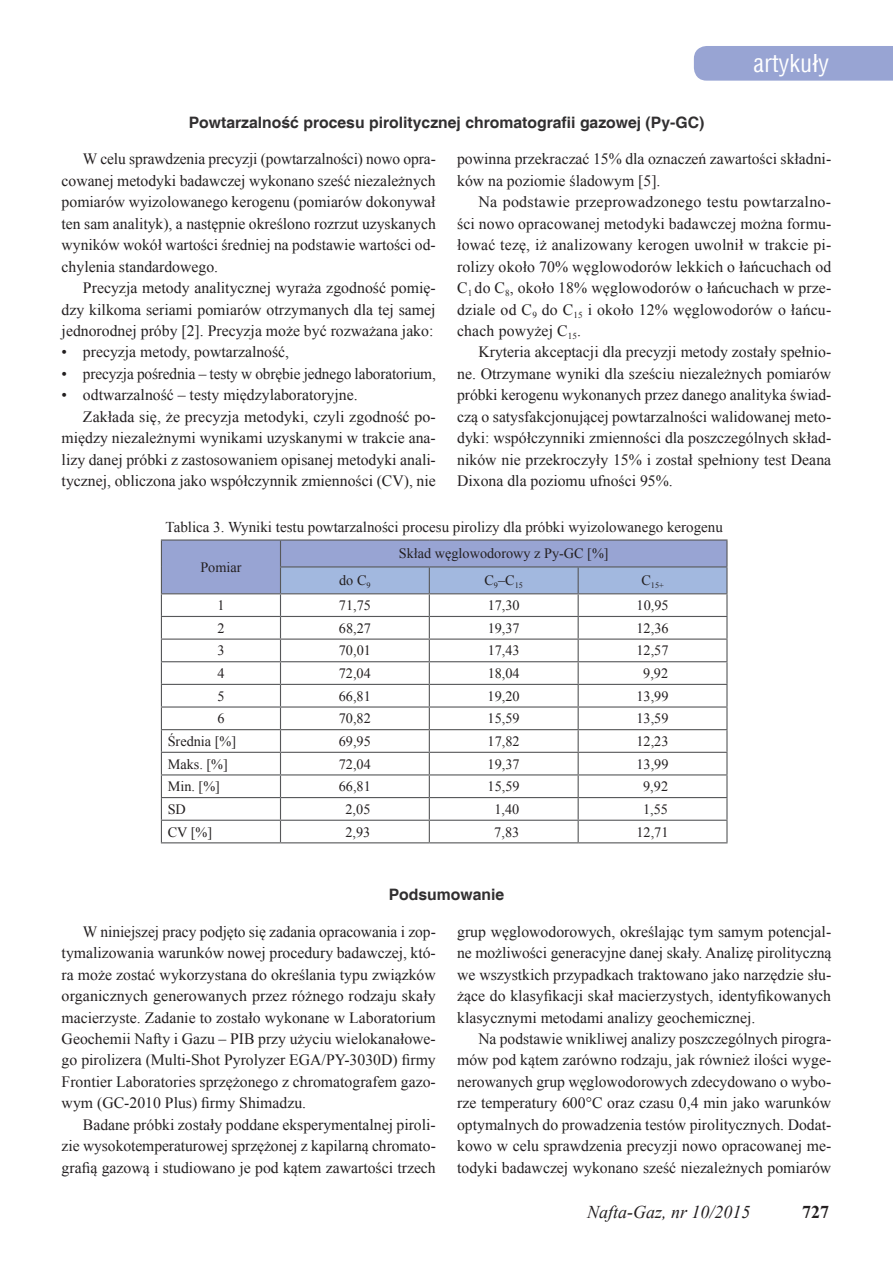
<style>
.page{position:relative;width:893px;height:1263px;background:#fff}
.page>*{position:absolute;margin:0;border:0;box-sizing:border-box;transform-origin:0 0}
.t1{font:24px "Switzerland Condensed";color:#fff}
.t2{font:italic 18px "Times New Roman";color:#231f20}
.t3{font:700 18px "Times New Roman";color:#231f20}
.t4{font:15.75px/21.5px "Times New Roman";color:#231f20;text-align:justify}
.t5{font:700 15.75px "Helvetica";color:#312f30}
.t6{font:15px "Times New Roman";color:#231f20}
.t7{font:14.25px "Times New Roman";color:#231f20}
.t8{font:8.25px "Times New Roman";color:#231f20}
</style>
<div class="page">
<div style="left:694px;top:46px;width:199px;height:35px;background:#98a4d3"></div>
<hr style="left:578px;top:616px;width:150px;height:1px;background:#57585a">
<hr style="left:578px;top:638px;width:150px;height:2px;background:#57585a">
<hr style="left:578px;top:661px;width:150px;height:1px;background:#57585a">
<hr style="left:578px;top:684px;width:150px;height:1px;background:#57585a">
<hr style="left:578px;top:706px;width:150px;height:2px;background:#57585a">
<hr style="left:578px;top:729px;width:150px;height:1px;background:#57585a">
<hr style="left:578px;top:752px;width:150px;height:1px;background:#57585a">
<hr style="left:578px;top:774px;width:150px;height:1px;background:#57585a">
<hr style="left:578px;top:797px;width:150px;height:1px;background:#57585a">
<hr style="left:578px;top:820px;width:150px;height:1px;background:#57585a">
<hr style="left:161px;top:539px;width:119px;height:2px;background:#57585a">
<hr style="left:280px;top:539px;width:149px;height:2px;background:#57585a">
<hr style="left:429px;top:539px;width:149px;height:2px;background:#57585a">
<hr style="left:578px;top:539px;width:150px;height:2px;background:#57585a">
<hr style="left:726px;top:541px;width:2px;height:25px;background:#57585a">
<hr style="left:578px;top:566px;width:150px;height:1px;background:#57585a">
<hr style="left:726px;top:567px;width:2px;height:26px;background:#57585a">
<hr style="left:280px;top:842px;width:149px;height:1px;background:#57585a">
<hr style="left:429px;top:842px;width:149px;height:1px;background:#57585a">
<hr style="left:161px;top:842px;width:119px;height:1px;background:#57585a">
<hr style="left:578px;top:593px;width:150px;height:1px;background:#57585a">
<hr style="left:726px;top:594px;width:2px;height:22px;background:#57585a">
<hr style="left:726px;top:617px;width:2px;height:21px;background:#57585a">
<hr style="left:726px;top:640px;width:2px;height:21px;background:#57585a">
<hr style="left:726px;top:662px;width:2px;height:22px;background:#57585a">
<hr style="left:726px;top:685px;width:2px;height:21px;background:#57585a">
<hr style="left:726px;top:708px;width:2px;height:21px;background:#57585a">
<hr style="left:726px;top:730px;width:2px;height:22px;background:#57585a">
<hr style="left:726px;top:753px;width:2px;height:21px;background:#57585a">
<hr style="left:726px;top:775px;width:2px;height:22px;background:#57585a">
<hr style="left:726px;top:798px;width:2px;height:22px;background:#57585a">
<svg style="left:161px;top:540px;width:566px;height:302px"></svg>
<hr style="left:726px;top:821px;width:2px;height:21px;background:#57585a">
<hr style="left:578px;top:842px;width:150px;height:1px;background:#57585a">
<h1 class="t1" style="left:754px;top:48px;width:77px">artykuły</h1>
<p class="t5" style="left:189px;top:113px;width:517px">Powtarzalność procesu pirolitycznej chromatografii gazowej (Py-GC)</p>
<p class="t4" style="left:62px;top:148px;width:376px;text-indent:21px">W celu sprawdzenia precyzji (powtarzalności) nowo opra&shy;cowanej metodyki badawczej wykonano sześć niezależnych pomiarów wyizolowanego kerogenu (pomiarów dokonywał ten sam analityk), a następnie określono rozrzut uzyskanych wyników wokół wartości średniej na podstawie wartości od&shy;chylenia standardowego.</p>
<p class="t4" style="left:62px;top:277px;width:376px;text-indent:21px">Precyzja metody analitycznej wyraża zgodność pomię&shy;dzy kilkoma seriami pomiarów otrzymanych dla tej samej jednorodnej próby [2]. Precyzja może być rozważana jako:</p>
<p class="t4" style="left:62px;top:341px;width:229px">• precyzja metody, powtarzalność,</p>
<p class="t4" style="left:62px;top:363px;width:376px">• precyzja pośrednia – testy w obrębie jednego laboratorium,</p>
<p class="t4" style="left:62px;top:384px;width:297px">• odtwarzalność – testy międzylaboratoryjne.</p>
<p class="t4" style="left:83px;top:406px;width:354px">Zakłada się, że precyzja metodyki, czyli zgodność po-</p>
<p class="t4" style="left:62px;top:427px;width:376px">między niezależnymi wynikami uzyskanymi w trakcie ana-</p>
<p class="t4" style="left:62px;top:448px;width:376px">lizy danej próbki z zastosowaniem opisanej metodyki anali-</p>
<p class="t4" style="left:62px;top:470px;width:376px">tycznej, obliczona jako współczynnik zmienności (CV), nie</p>
<p class="t4" style="left:457px;top:148px;width:376px">powinna przekraczać 15% dla oznaczeń zawartości składni&shy;ków na poziomie śladowym [5].</p>
<p class="t4" style="left:457px;top:191px;width:376px;text-indent:21px">Na podstawie przeprowadzonego testu powtarzalno&shy;ści nowo opracowanej metodyki badawczej można formu&shy;łować tezę, iż analizowany kerogen uwolnił w trakcie pi&shy;rolizy około 70% węglowodorów lekkich o łańcuchach od C<sub>1</sub> do C<sub>8</sub>, około 18% węglowodorów o łańcuchach w prze&shy;dziale od C<sub>9</sub> do C<sub>15</sub> i około 12% węglowodorów o łańcu&shy;chach powyżej C<sub>15</sub>.</p>
<p class="t4" style="left:457px;top:341px;width:376px;text-indent:21px">Kryteria akceptacji dla precyzji metody zostały spełnio&shy;ne. Otrzymane wyniki dla sześciu niezależnych pomiarów próbki kerogenu wykonanych przez danego analityka świad&shy;czą o satysfakcjonującej powtarzalności walidowanej meto&shy;dyki: współczynniki zmienności dla poszczególnych skład&shy;ników nie przekroczyły 15% i został spełniony test Deana Dixona dla poziomu ufności 95%.</p>
<p class="t6" style="left:166px;top:516px;width:559px">Tablica 3. Wyniki testu powtarzalności procesu pirolizy dla próbki wyizolowanego kerogenu</p>
<p class="t7" style="left:200px;top:557px;width:43px">Pomiar</p>
<p class="t7" style="left:399px;top:544px;width:211px">Skład węglowodorowy z Py-GC [%]</p>
<p class="t7" style="left:339px;top:571px;width:33px">do C<sub>9</sub></p>
<p class="t7" style="left:484px;top:571px;width:40px">C<sub>9</sub>–C<sub>15</sub></p>
<p class="t8" style="left:641px;top:580px;width:24px"><sup>C</sup>15+</p>
<p class="t7" style="left:217px;top:596px;width:9px">1</p>
<p class="t7" style="left:339px;top:596px;width:34px">71,75</p>
<p class="t7" style="left:488px;top:596px;width:34px">17,30</p>
<p class="t7" style="left:636px;top:596px;width:34px">10,95</p>
<p class="t7" style="left:217px;top:618px;width:9px">2</p>
<p class="t7" style="left:339px;top:618px;width:34px">68,27</p>
<p class="t7" style="left:488px;top:618px;width:34px">19,37</p>
<p class="t7" style="left:636px;top:618px;width:34px">12,36</p>
<p class="t7" style="left:217px;top:641px;width:9px">3</p>
<p class="t7" style="left:339px;top:641px;width:34px">70,01</p>
<p class="t7" style="left:488px;top:641px;width:34px">17,43</p>
<p class="t7" style="left:636px;top:641px;width:34px">12,57</p>
<p class="t7" style="left:217px;top:664px;width:9px">4</p>
<p class="t7" style="left:339px;top:664px;width:34px">72,04</p>
<p class="t7" style="left:488px;top:664px;width:34px">18,04</p>
<p class="t7" style="left:643px;top:664px;width:26px">9,92</p>
<p class="t7" style="left:217px;top:686px;width:9px">5</p>
<p class="t7" style="left:339px;top:686px;width:34px">66,81</p>
<p class="t7" style="left:488px;top:686px;width:34px">19,20</p>
<p class="t7" style="left:636px;top:686px;width:34px">13,99</p>
<p class="t7" style="left:217px;top:709px;width:9px">6</p>
<p class="t7" style="left:339px;top:709px;width:34px">70,82</p>
<p class="t7" style="left:488px;top:709px;width:34px">15,59</p>
<p class="t7" style="left:636px;top:709px;width:34px">13,59</p>
<p class="t7" style="left:168px;top:732px;width:70px">Średnia [%]</p>
<p class="t7" style="left:339px;top:732px;width:34px">69,95</p>
<p class="t7" style="left:488px;top:732px;width:34px">17,82</p>
<p class="t7" style="left:636px;top:732px;width:34px">12,23</p>
<p class="t7" style="left:168px;top:754px;width:62px">Maks. [%]</p>
<p class="t7" style="left:339px;top:754px;width:34px">72,04</p>
<p class="t7" style="left:488px;top:754px;width:34px">19,37</p>
<p class="t7" style="left:636px;top:754px;width:34px">13,99</p>
<p class="t7" style="left:168px;top:777px;width:54px">Min. [%]</p>
<p class="t7" style="left:339px;top:777px;width:34px">66,81</p>
<p class="t7" style="left:488px;top:777px;width:34px">15,59</p>
<p class="t7" style="left:643px;top:777px;width:26px">9,92</p>
<p class="t7" style="left:168px;top:799px;width:20px">SD</p>
<p class="t7" style="left:345px;top:799px;width:26px">2,05</p>
<p class="t7" style="left:494px;top:799px;width:26px">1,40</p>
<p class="t7" style="left:643px;top:799px;width:26px">1,55</p>
<p class="t7" style="left:168px;top:822px;width:46px">CV [%]</p>
<p class="t7" style="left:345px;top:822px;width:26px">2,93</p>
<p class="t7" style="left:494px;top:822px;width:26px">7,83</p>
<p class="t7" style="left:636px;top:822px;width:34px">12,71</p>
<p class="t5" style="left:389px;top:885px;width:117px">Podsumowanie</p>
<p class="t4" style="left:62px;top:920px;width:376px;text-indent:21px">W niniejszej pracy podjęto się zadania opracowania i zop&shy;tymalizowania warunków nowej procedury badawczej, któ&shy;ra może zostać wykorzystana do określania typu związków organicznych generowanych przez różnego rodzaju skały macierzyste. Zadanie to zostało wykonane w Laboratorium Geochemii Nafty i Gazu – PIB przy użyciu wielokanałowe&shy;go pirolizera (Multi-Shot Pyrolyzer EGA/PY-3030D) firmy Frontier Laboratories sprzężonego z chromatografem gazo&shy;wym (GC-2010 Plus) firmy Shimadzu.</p>
<p class="t4" style="left:62px;top:1113px;width:376px;text-indent:21px">Badane próbki zostały poddane eksperymentalnej piroli&shy;zie wysokotemperaturowej sprzężonej z kapilarną chromato&shy;grafią gazową i studiowano je pod kątem zawartości trzech</p>
<p class="t4" style="left:457px;top:920px;width:376px">grup węglowodorowych, określając tym samym potencjal&shy;ne możliwości generacyjne danej skały. Analizę pirolityczną we wszystkich przypadkach traktowano jako narzędzie słu&shy;żące do klasyfikacji skał macierzystych, identyfikowanych klasycznymi metodami analizy geochemicznej.</p>
<p class="t4" style="left:457px;top:1028px;width:376px;text-indent:21px">Na podstawie wnikliwej analizy poszczególnych pirogra&shy;mów pod kątem zarówno rodzaju, jak również ilości wyge&shy;nerowanych grup węglowodorowych zdecydowano o wybo&shy;rze temperatury 600°C oraz czasu 0,4 min jako warunków optymalnych do prowadzenia testów pirolitycznych. Dodat&shy;kowo w celu sprawdzenia precyzji nowo opracowanej me&shy;todyki badawczej wykonano sześć niezależnych pomiarów</p>
<p class="t2" style="left:587px;top:1200px;width:165px">Nafta-Gaz, nr 10/2015</p>
<p class="t3" style="left:802px;top:1199px;width:28px">727</p>
</div>
